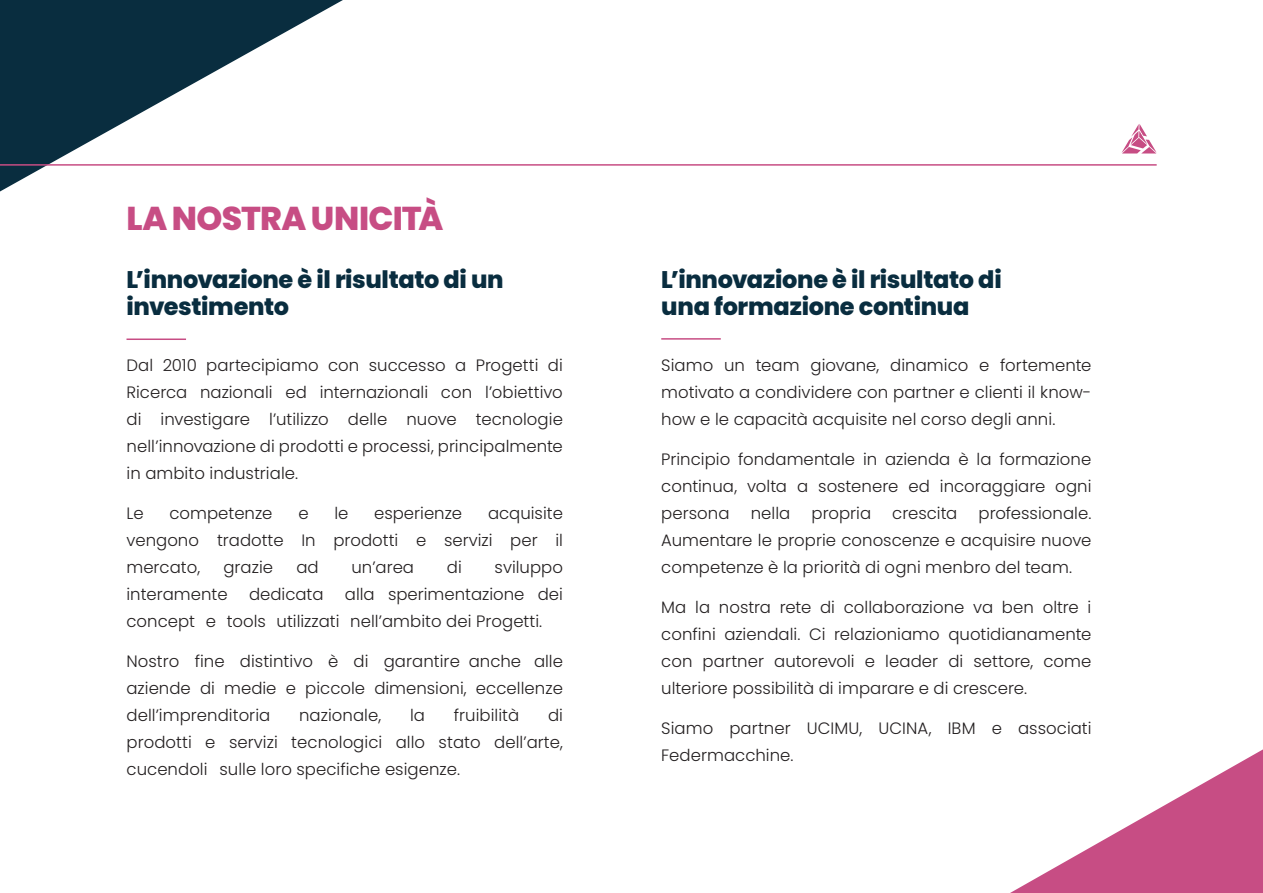
<style>
.page{position:relative;width:1263px;height:893px;background:#fff}
.page>*{position:absolute;margin:0;border:0;box-sizing:border-box;transform-origin:0 0}
.t1{font:800 33px "Poppins";letter-spacing:-.02em;color:#c74d84}
.t2{font:800 24px/27px "Poppins";letter-spacing:-.01em;color:#092d3f}
.t3{font:300 16.5px/27px "Poppins";color:#231f20;text-align:justify}
</style>
<div class="page">
<svg style="left:0;top:0;width:343px;height:192px"></svg>
<hr style="left:0;top:164px;width:1157px;height:2px;background:#c74d84">
<svg style="left:1010px;top:749px;width:253px;height:144px"></svg>
<hr style="left:126px;top:338px;width:60px;height:2px;background:#c74d84">
<hr style="left:661px;top:338px;width:60px;height:2px;background:#c74d84">
<svg style="left:1121px;top:124px;width:36px;height:30px"></svg>
<h1 class="t1" style="left:126px;top:199px;width:318px">LA NOSTRA UNICITÀ</h1>
<h2 class="t2" style="left:126px;top:266px;width:379px">L’innovazione è il risultato di un investimento</h2>
<p class="t3" style="left:126px;top:352px;width:438px">Dal 2010 partecipiamo con successo a Progetti di Ricerca nazionali ed internazionali con l’obiettivo di investigare l’utilizzo delle nuove tecnologie nell’innovazione di prodotti e processi, principalmente in ambito industriale.</p>
<p class="t3" style="left:126px;top:500px;width:19px">Le</p>
<p class="t3" style="left:169px;top:500px;width:105px">competenze</p>
<p class="t3" style="left:298px;top:500px;width:12px">e</p>
<p class="t3" style="left:334px;top:500px;width:16px">le</p>
<p class="t3" style="left:374px;top:500px;width:90px">esperienze</p>
<p class="t3" style="left:126px;top:500px;width:438px;text-indent:361px">acquisite vengono tradotte In prodotti e servizi per il mercato,</p>
<p class="t3" style="left:223px;top:554px;width:51px">grazie</p>
<p class="t3" style="left:296px;top:554px;width:24px">ad</p>
<p class="t3" style="left:351px;top:554px;width:64px">un’area</p>
<p class="t3" style="left:447px;top:554px;width:16px">di</p>
<p class="t3" style="left:495px;top:554px;width:70px">sviluppo</p>
<p class="t3" style="left:126px;top:581px;width:103px">interamente</p>
<p class="t3" style="left:249px;top:581px;width:76px">dedicata</p>
<p class="t3" style="left:126px;top:581px;width:438px;text-indent:218px">alla sperimentazione dei concept e tools utilizzati nell’ambito dei Progetti.</p>
<p class="t3" style="left:126px;top:648px;width:438px">Nostro fine distintivo è di garantire anche alle aziende di medie e piccole dimensioni, eccellenze dell’imprenditoria</p>
<p class="t3" style="left:299px;top:702px;width:84px">nazionale,</p>
<p class="t3" style="left:410px;top:702px;width:16px">la</p>
<p class="t3" style="left:454px;top:702px;width:67px">fruibilità</p>
<p class="t3" style="left:126px;top:702px;width:438px;text-indent:421px">di prodotti e servizi tecnologici allo stato dell’arte, cucendoli sulle loro specifiche esigenze.</p>
<h2 class="t2" style="left:661px;top:266px;width:342px">L’innovazione è il risultato di una formazione continua</h2>
<p class="t3" style="left:661px;top:352px;width:432px">Siamo un team giovane, dinamico e fortemente motivato a condividere con partner e clienti il know&shy;how e le capacità acquisite nel corso degli anni.</p>
<p class="t3" style="left:661px;top:446px;width:432px">Principio fondamentale in azienda è la formazione continua, volta a sostenere ed incoraggiare ogni persona</p>
<p class="t3" style="left:661px;top:500px;width:432px;text-indent:317px">professionale.<br>Aumentare le proprie conoscenze e acquisire nuove competenze è la priorità di ogni menbro del team.</p>
<p class="t3" style="left:661px;top:594px;width:432px">Ma la nostra rete di collaborazione va ben oltre i confini aziendali. Ci relazioniamo quotidianamente con partner autorevoli e leader di settore, come ulteriore possibilità di imparare e di crescere.</p>
<p class="t3" style="left:661px;top:714px;width:432px">Siamo partner UCIMU, UCINA, IBM e associati<br>Federmacchine.</p>
<p class="t3" style="left:751px;top:500px;width:41px">nella</p>
<p class="t3" style="left:811px;top:500px;width:61px">propria</p>
<p class="t3" style="left:892px;top:500px;width:67px">crescita</p>
</div>
